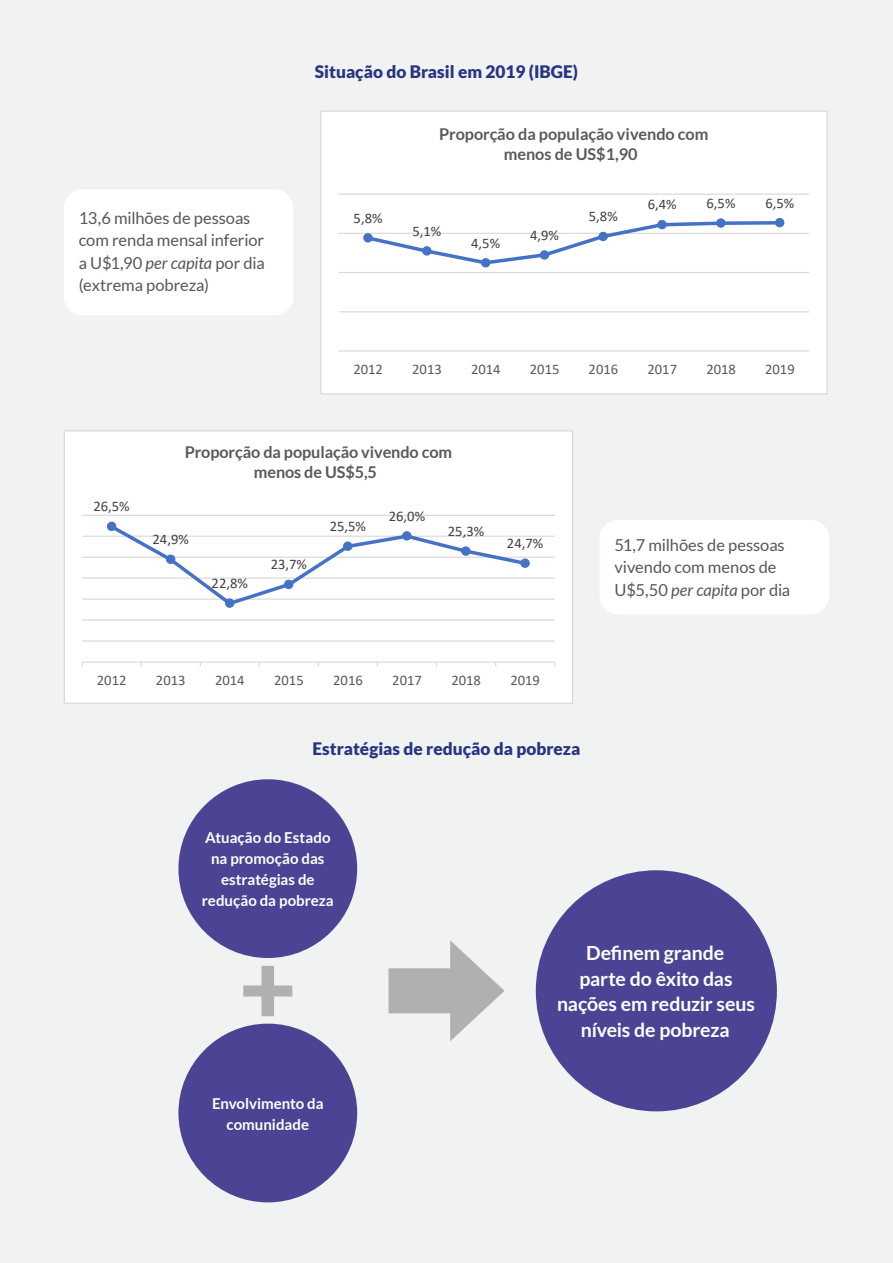
<style>
.page{position:relative;width:893px;height:1263px;background:#f1f2f2}
.page>*{position:absolute;margin:0;border:0;box-sizing:border-box;transform-origin:0 0}
.t1{font:700 19.5px/25.5px "Lato";letter-spacing:-.005em;color:#fff;text-align:center}
.t2{font:900 17.25px "Lato";color:#283583}
.t3{font:16.5px/22.5px "Lato";letter-spacing:-.005em;color:#575756}
.t4{font:700 16.2px/19.5px "Lato";letter-spacing:-.005em;color:#595959;text-align:center}
.t5{font:700 15px/21px "Lato";color:#fff;text-align:center}
.t6{font:14.55px "Calibri";color:#404040}
.t7{font:14.55px "Calibri";color:#595959}
.s1{font-style:italic}
</style>
<div class="page">
<div style="left:64px;top:190px;width:229px;height:125px;background:#fff;border-radius:19px"></div>
<div style="left:321px;top:111px;width:506px;height:283px;background:#fff"></div>
<div style="left:320px;top:111px;width:507px;height:283px;border:1px solid #d9d9d9"></div>
<hr style="left:339px;top:311px;width:470px;height:1px;background:#d9d9d9">
<hr style="left:339px;top:272px;width:470px;height:1px;background:#d9d9d9">
<hr style="left:339px;top:233px;width:470px;height:1px;background:#d9d9d9">
<hr style="left:339px;top:194px;width:470px;height:1px;background:#d9d9d9">
<hr style="left:339px;top:350px;width:470px;height:2px;background:#d9d9d9">
<svg style="left:365px;top:219px;width:418px;height:48px"></svg>
<div style="left:364px;top:234px;width:8px;height:8px;background:#4472c4;border-radius:50%"></div>
<div style="left:363px;top:233px;width:10px;height:10px;border:1px solid #4472c4;border-radius:50%"></div>
<div style="left:423px;top:247px;width:8px;height:8px;background:#4472c4;border-radius:50%"></div>
<div style="left:422px;top:246px;width:9px;height:10px;border:1px solid #4472c4;border-radius:50%"></div>
<div style="left:482px;top:259px;width:8px;height:8px;background:#4472c4;border-radius:50%"></div>
<div style="left:481px;top:258px;width:9px;height:9px;border:1px solid #4472c4;border-radius:50%"></div>
<div style="left:540px;top:251px;width:9px;height:8px;background:#4472c4;border-radius:50%"></div>
<div style="left:540px;top:250px;width:9px;height:10px;border:1px solid #4472c4;border-radius:50%"></div>
<div style="left:599px;top:232px;width:8px;height:9px;background:#4472c4;border-radius:50%"></div>
<div style="left:598px;top:232px;width:10px;height:9px;border:1px solid #4472c4;border-radius:50%"></div>
<div style="left:658px;top:220px;width:8px;height:9px;background:#4472c4;border-radius:50%"></div>
<div style="left:657px;top:220px;width:10px;height:9px;border:1px solid #4472c4;border-radius:50%"></div>
<div style="left:717px;top:219px;width:8px;height:8px;background:#4472c4;border-radius:50%"></div>
<div style="left:716px;top:218px;width:9px;height:10px;border:1px solid #4472c4;border-radius:50%"></div>
<div style="left:776px;top:219px;width:8px;height:8px;background:#4472c4;border-radius:50%"></div>
<div style="left:775px;top:218px;width:9px;height:9px;border:1px solid #4472c4;border-radius:50%"></div>
<div style="left:600px;top:520px;width:229px;height:94px;background:#fff;border-radius:19px"></div>
<div style="left:64px;top:431px;width:509px;height:272px;background:#fff"></div>
<div style="left:64px;top:430px;width:509px;height:274px;border:1px solid #d9d9d9"></div>
<hr style="left:82px;top:640px;width:473px;height:2px;background:#d9d9d9">
<hr style="left:82px;top:619px;width:473px;height:1px;background:#d9d9d9">
<hr style="left:82px;top:598px;width:473px;height:2px;background:#d9d9d9">
<hr style="left:82px;top:577px;width:473px;height:2px;background:#d9d9d9">
<hr style="left:82px;top:557px;width:473px;height:1px;background:#d9d9d9">
<hr style="left:82px;top:536px;width:473px;height:1px;background:#d9d9d9">
<hr style="left:82px;top:515px;width:473px;height:1px;background:#d9d9d9">
<hr style="left:82px;top:661px;width:473px;height:2px;background:#d9d9d9">
<svg style="left:107px;top:522px;width:422px;height:85px"></svg>
<div style="left:107px;top:522px;width:9px;height:8px;background:#4472c4;border-radius:50%"></div>
<div style="left:107px;top:522px;width:9px;height:9px;border:1px solid #4472c4;border-radius:50%"></div>
<div style="left:167px;top:555px;width:8px;height:8px;background:#4472c4;border-radius:50%"></div>
<div style="left:166px;top:555px;width:9px;height:9px;border:1px solid #4472c4;border-radius:50%"></div>
<div style="left:226px;top:599px;width:8px;height:8px;background:#4472c4;border-radius:50%"></div>
<div style="left:225px;top:598px;width:9px;height:10px;border:1px solid #4472c4;border-radius:50%"></div>
<div style="left:285px;top:580px;width:8px;height:8px;background:#4472c4;border-radius:50%"></div>
<div style="left:284px;top:580px;width:9px;height:9px;border:1px solid #4472c4;border-radius:50%"></div>
<div style="left:344px;top:542px;width:8px;height:8px;background:#4472c4;border-radius:50%"></div>
<div style="left:343px;top:541px;width:9px;height:10px;border:1px solid #4472c4;border-radius:50%"></div>
<div style="left:403px;top:532px;width:8px;height:8px;background:#4472c4;border-radius:50%"></div>
<div style="left:402px;top:531px;width:9px;height:10px;border:1px solid #4472c4;border-radius:50%"></div>
<div style="left:462px;top:547px;width:8px;height:8px;background:#4472c4;border-radius:50%"></div>
<div style="left:461px;top:546px;width:10px;height:10px;border:1px solid #4472c4;border-radius:50%"></div>
<div style="left:521px;top:559px;width:8px;height:8px;background:#4472c4;border-radius:50%"></div>
<div style="left:520px;top:558px;width:10px;height:10px;border:1px solid #4472c4;border-radius:50%"></div>
<div style="left:536px;top:870px;width:241px;height:241px;background:#4b4495;border-radius:50%"></div>
<div style="left:178px;top:779px;width:179px;height:179px;background:#4b4495;border-radius:50%"></div>
<div style="left:178px;top:1024px;width:179px;height:178px;background:#4b4495;border-radius:50%"></div>
<svg style="left:243px;top:966px;width:49px;height:50px"></svg>
<div style="left:388px;top:968px;width:79px;height:45px;background:#b0b0b0"></div>
<svg style="left:450px;top:940px;width:54px;height:101px"></svg>
<p class="t2" style="left:315px;top:61px;width:265px">Situação do Brasil em 2019 (IBGE)</p>
<p class="t3" style="left:79px;top:206px;width:187px">13,6 milhões de pessoas com renda mensal inferior a U$1,90 <span class="s1">per capita</span> por dia (extrema pobreza)</p>
<p class="t6" style="left:354px;top:208px;width:30px">5,8%</p>
<p class="t4" style="left:439px;top:124px;width:271px">Proporção da população vivendo com menos de US$1,90</p>
<p class="t6" style="left:412px;top:221px;width:30px">5,1%</p>
<p class="t6" style="left:471px;top:233px;width:30px">4,5%</p>
<p class="t6" style="left:530px;top:225px;width:30px">4,9%</p>
<p class="t6" style="left:589px;top:206px;width:30px">5,8%</p>
<p class="t6" style="left:648px;top:195px;width:30px">6,4%</p>
<p class="t6" style="left:706px;top:193px;width:30px">6,5%</p>
<p class="t6" style="left:765px;top:193px;width:30px">6,5%</p>
<p class="t7" style="left:353px;top:359px;width:31px">2012</p>
<p class="t7" style="left:412px;top:359px;width:31px">2013</p>
<p class="t7" style="left:471px;top:359px;width:31px">2014</p>
<p class="t7" style="left:530px;top:359px;width:31px">2015</p>
<p class="t7" style="left:589px;top:359px;width:31px">2016</p>
<p class="t7" style="left:647px;top:359px;width:31px">2017</p>
<p class="t7" style="left:706px;top:359px;width:31px">2018</p>
<p class="t7" style="left:765px;top:359px;width:31px">2019</p>
<p class="t6" style="left:93px;top:496px;width:38px">26,5%</p>
<p class="t4" style="left:185px;top:442px;width:269px">Proporção da população vivendo com menos de US$5,5</p>
<p class="t6" style="left:153px;top:529px;width:38px">24,9%</p>
<p class="t6" style="left:212px;top:573px;width:38px">22,8%</p>
<p class="t6" style="left:271px;top:554px;width:38px">23,7%</p>
<p class="t6" style="left:330px;top:516px;width:38px">25,5%</p>
<p class="t6" style="left:389px;top:506px;width:38px">26,0%</p>
<p class="t6" style="left:448px;top:521px;width:38px">25,3%</p>
<p class="t6" style="left:507px;top:533px;width:38px">24,7%</p>
<p class="t7" style="left:97px;top:670px;width:31px">2012</p>
<p class="t7" style="left:156px;top:670px;width:31px">2013</p>
<p class="t7" style="left:215px;top:670px;width:31px">2014</p>
<p class="t7" style="left:274px;top:670px;width:31px">2015</p>
<p class="t7" style="left:333px;top:670px;width:31px">2016</p>
<p class="t7" style="left:392px;top:670px;width:31px">2017</p>
<p class="t7" style="left:451px;top:670px;width:31px">2018</p>
<p class="t7" style="left:510px;top:670px;width:31px">2019</p>
<p class="t2" style="left:313px;top:738px;width:269px">Estratégias de redução da pobreza</p>
<p class="t5" style="left:202px;top:827px;width:133px">Atuação do Estado na promoção das estratégias de redução da pobreza</p>
<p class="t3" style="left:614px;top:534px;width:177px">51,7 milhões de pessoas vivendo com menos de<br>U$5,50 <span class="s1">per capita</span> por dia</p>
<p class="t5" style="left:212px;top:1092px;width:113px">Envolvimento da comunidade</p>
<p class="t1" style="left:557px;top:940px;width:199px">Definem grande<br>parte do êxito das nações em reduzir seus níveis de pobreza</p>
</div>
